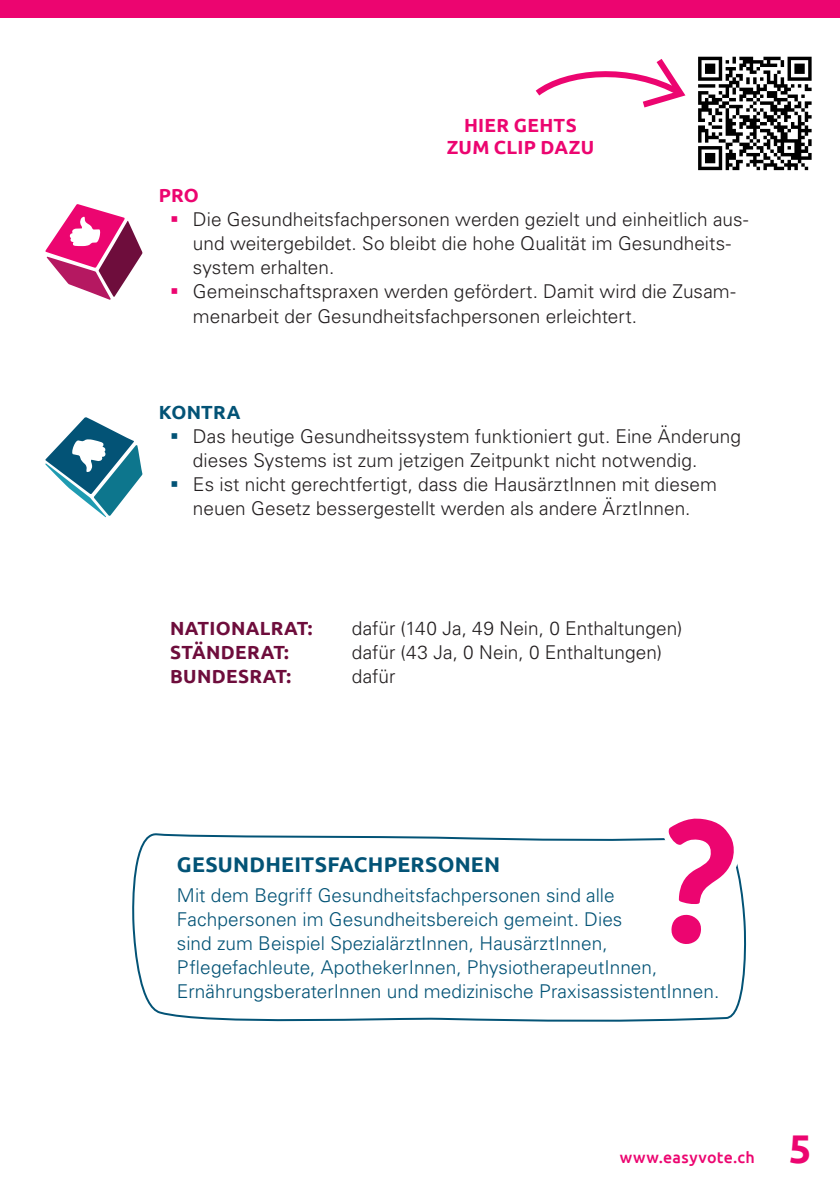
<style>
.page{position:relative;width:840px;height:1191px;background:#fff}
.page>*{position:absolute;margin:0;border:0;box-sizing:border-box;transform-origin:0 0}
.t1{font:700 40px "Ubuntu";color:#ec0570}
.t2{font:700 21.2px "Ubuntu";letter-spacing:.01em;color:#035376}
.t3{font:300 19px/24px "Univers LT Std";color:#231f20}
.t4{font:300 19px/24px "Univers LT Std";color:#035376}
.t5{font:700 19px "Ubuntu";letter-spacing:.015em;color:#6e0d3c}
.t6{font:700 19px/22.8px "Ubuntu";letter-spacing:.015em;color:#ec0570;text-align:center}
.t7{font:700 19px "Ubuntu";letter-spacing:.01em;color:#035376}
.t8{font:500 16px "Ubuntu";letter-spacing:.02em;color:#ec0570}
.s1{color:#ec0570}
.s2{color:#035376}
</style>
<div class="page">
<div style="left:0;top:0;width:839px;height:18px;background:#ec0570"></div>
<svg style="left:698px;top:57px;width:113px;height:113px"></svg>
<svg style="left:45px;top:417px;width:97px;height:100px"></svg>
<svg style="left:45px;top:204px;width:97px;height:96px"></svg>
<svg style="left:132px;top:833px;width:615px;height:189px"></svg>
<svg style="left:660px;top:818px;width:86px;height:137px"></svg>
<svg style="left:535px;top:59px;width:151px;height:49px"></svg>
<p class="t6" style="left:446px;top:113px;width:149px">HIER GEHTS<br>ZUM CLIP DAZU</p>
<p class="t6" style="left:159px;top:184px;width:42px">PRO</p>
<p class="t3" style="left:193px;top:208px;width:556px;text-indent:-23px"><span class="s1">▪</span> Die Gesundheitsfachpersonen werden gezielt und einheitlich aus&shy;und weitergebildet. So bleibt die hohe Qualität im Gesundheits&shy;system erhalten.</p>
<p class="t3" style="left:193px;top:280px;width:544px;text-indent:-23px"><span class="s1">▪</span> Gemeinschaftspraxen werden gefördert. Damit wird die Zusam&shy;menarbeit der Gesundheitsfachpersonen erleichtert.</p>
<p class="t7" style="left:159px;top:400px;width:83px">KONTRA</p>
<p class="t3" style="left:193px;top:424px;width:549px;text-indent:-23px"><span class="s2">▪</span> Das heutige Gesundheitssystem funktioniert gut. Eine Änderung dieses Systems ist zum jetzigen Zeitpunkt nicht notwendig.</p>
<p class="t3" style="left:170px;top:472px;width:548px;text-align:center"><span class="s2">▪</span> Es ist nicht gerechtfertigt, dass die HausärztInnen mit diesem neuen Gesetz bessergestellt werden als andere ÄrztInnen.</p>
<p class="t5" style="left:170px;top:616px;width:144px">NATIONALRAT:</p>
<p class="t3" style="left:351px;top:616px;width:332px">dafür (140 Ja, 49 Nein, 0 Enthaltungen)</p>
<p class="t5" style="left:170px;top:640px;width:120px">STÄNDERAT:</p>
<p class="t3" style="left:351px;top:640px;width:311px">dafür (43 Ja, 0 Nein, 0 Enthaltungen)</p>
<p class="t5" style="left:170px;top:664px;width:122px">BUNDESRAT:</p>
<p class="t3" style="left:351px;top:664px;width:45px">dafür</p>
<p class="t2" style="left:177px;top:852px;width:324px">GESUNDHEITSFACHPERSONEN</p>
<p class="t4" style="left:177px;top:883px;width:543px">Mit dem Begriff Gesundheitsfachpersonen sind alle Fachpersonen im Gesundheitsbereich gemeint. Dies<br>sind zum Beispiel SpezialärztInnen, HausärztInnen, Pflegefachleute, ApothekerInnen, PhysiotherapeutInnen, ErnährungsberaterInnen und medizinische Praxis assis tentInnen.</p>
<p class="t8" style="left:619px;top:1147px;width:136px">www.easyvote.ch</p>
<h1 class="t1" style="left:788px;top:1124px;width:24px">5</h1>
</div>
